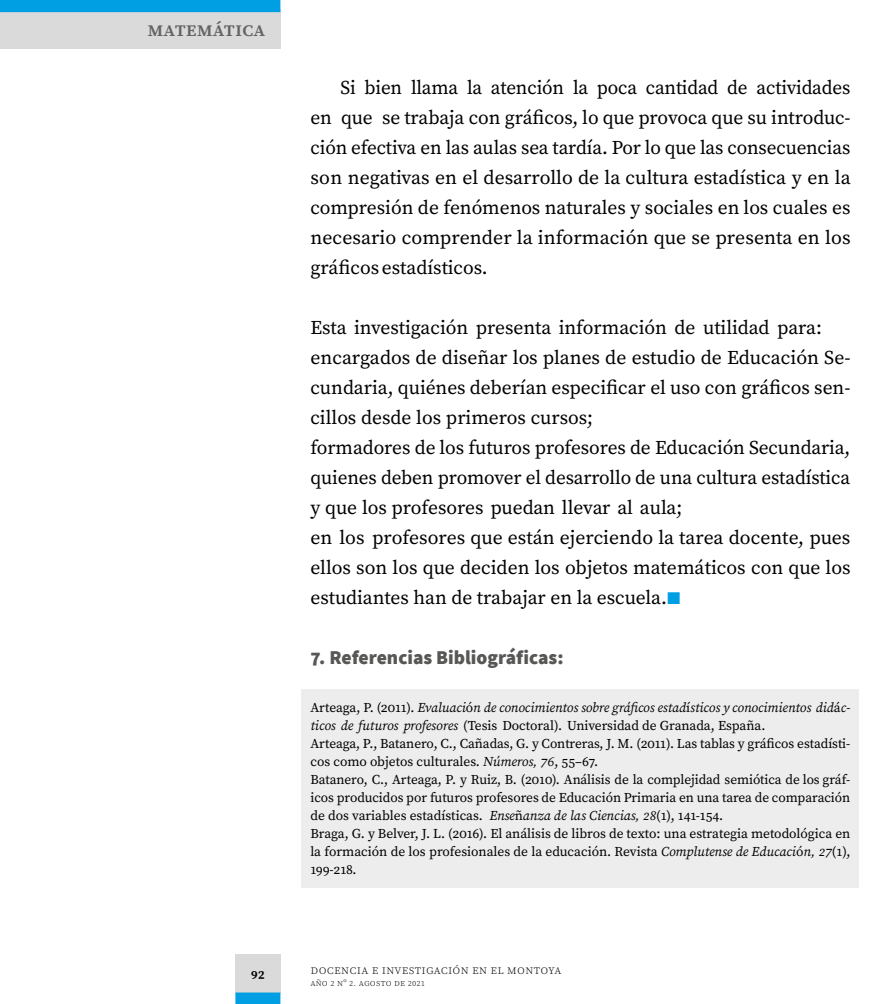
<style>
.page{position:relative;width:893px;height:1004px;background:#fff}
.page>*{position:absolute;margin:0;border:0;box-sizing:border-box;transform-origin:0 0}
.t1{font:19.5px/30px "Source Serif Pro";color:#000;text-align:justify}
.t2{font:900 19.5px "Source Sans Pro";color:#575756}
.t3{font:600 19.5px "Source Serif Pro";color:#646363}
.t4{font:600 19.5px "Source Serif Pro";color:#000}
.t5{font:13.5px/18px "Source Serif Pro";letter-spacing:-.005em;color:#000}
.t6{font:300 12px "Source Serif Pro";letter-spacing:.02em;color:#000}
.t7{font:300 9px "Source Serif Pro";letter-spacing:.02em;color:#000}
.s1{color:#009fe3}
.s2{font-style:italic}
</style>
<div class="page">
<div style="left:302px;top:689px;width:557px;height:54px;background:#ededed"></div>
<div style="left:302px;top:725px;width:557px;height:54px;background:#ededed"></div>
<div style="left:302px;top:761px;width:557px;height:72px;background:#ededed"></div>
<div style="left:302px;top:815px;width:557px;height:72px;background:#ededed"></div>
<div style="left:235px;top:953px;width:45px;height:40px;background:#dadada"></div>
<div style="left:235px;top:992px;width:45px;height:11px;background:#009fe3"></div>
<div style="left:0;top:9px;width:280px;height:39px;background:#dadada"></div>
<div style="left:0;top:0;width:280px;height:12px;background:#009fe3"></div>
<p class="t3" style="left:147px;top:16px;width:119px">Matemática</p>
<p class="t4" style="left:251px;top:966px;width:16px">92</p>
<p class="t1" style="left:310px;top:72px;width:542px;text-indent:30px">Si bien llama la atención la poca cantidad de actividades en que se trabaja con gráficos, lo que provoca que su introduc&shy;ción efectiva en las aulas sea tardía. Por lo que las consecuencias son negativas en el desarrollo de la cultura estadística y en la compresión de fenómenos naturales y sociales en los cuales es necesario comprender la información que se presenta en los gráficos estadísticos.</p>
<p class="t1" style="left:310px;top:312px;width:542px;text-align:left">Esta investigación presenta información de utilidad para: encargados de diseñar los planes de estudio de Educación Se&shy;cundaria, quiénes deberían especificar el uso con gráficos sen&shy;cillos desde los primeros cursos;<br>formadores de los futuros profesores de Educación Secundaria, quienes deben promover el desarrollo de una cultura estadística y que los profesores puedan llevar al aula;<br>en los profesores que están ejerciendo la tarea docente, pues ellos son los que deciden los objetos matemáticos con que los estudiantes han de trabajar en la escuela.<span class="s1">■</span></p>
<p class="t2" style="left:310px;top:644px;width:255px">7. Referencias Bibliográficas:</p>
<p class="t5" style="left:310px;top:698px;width:542px">Arteaga, P. (2011). <span class="s2">Evaluaci</span>ó<span class="s2">n de conocimientos sobre gráficos estad</span>í<span class="s2">sticos y conocimientos did</span>á<span class="s2">c&shy;ticos de futuros profesores</span> (Tesis Doctoral). Universidad de Granada, España.<br>Arteaga, P., Batanero, C., Cañadas, G. y Contreras, J. M. (2011). Las tablas y gráficos estadísti&shy;cos como objetos culturales. <span class="s2">Números, 76</span>, 55–67.<br>Batanero, C., Arteaga, P. y Ruiz, B. (2010). Análisis de la complejidad semiótica de los gráf&shy;icos producidos por futuros profesores de Educación Primaria en una tarea de comparación de dos variables estadísticas. <span class="s2">Ense</span>ñ<span class="s2">anza de las Ciencias, 28</span>(1), 141-154.<br>Braga, G. y Belver, J. L. (2016). El análisis de libros de texto: una estrategia metodológica en la formación de los profesionales de la educación. Revista <span class="s2">Complutense de Educaci</span>ó<span class="s2">n, 27</span>(1), 199-218.</p>
<p class="t6" style="left:310px;top:961px;width:252px">docencia e investigación en el montoya</p>
<p class="t7" style="left:310px;top:976px;width:116px">año 2 nº 2. agosto de 2021</p>
</div>
